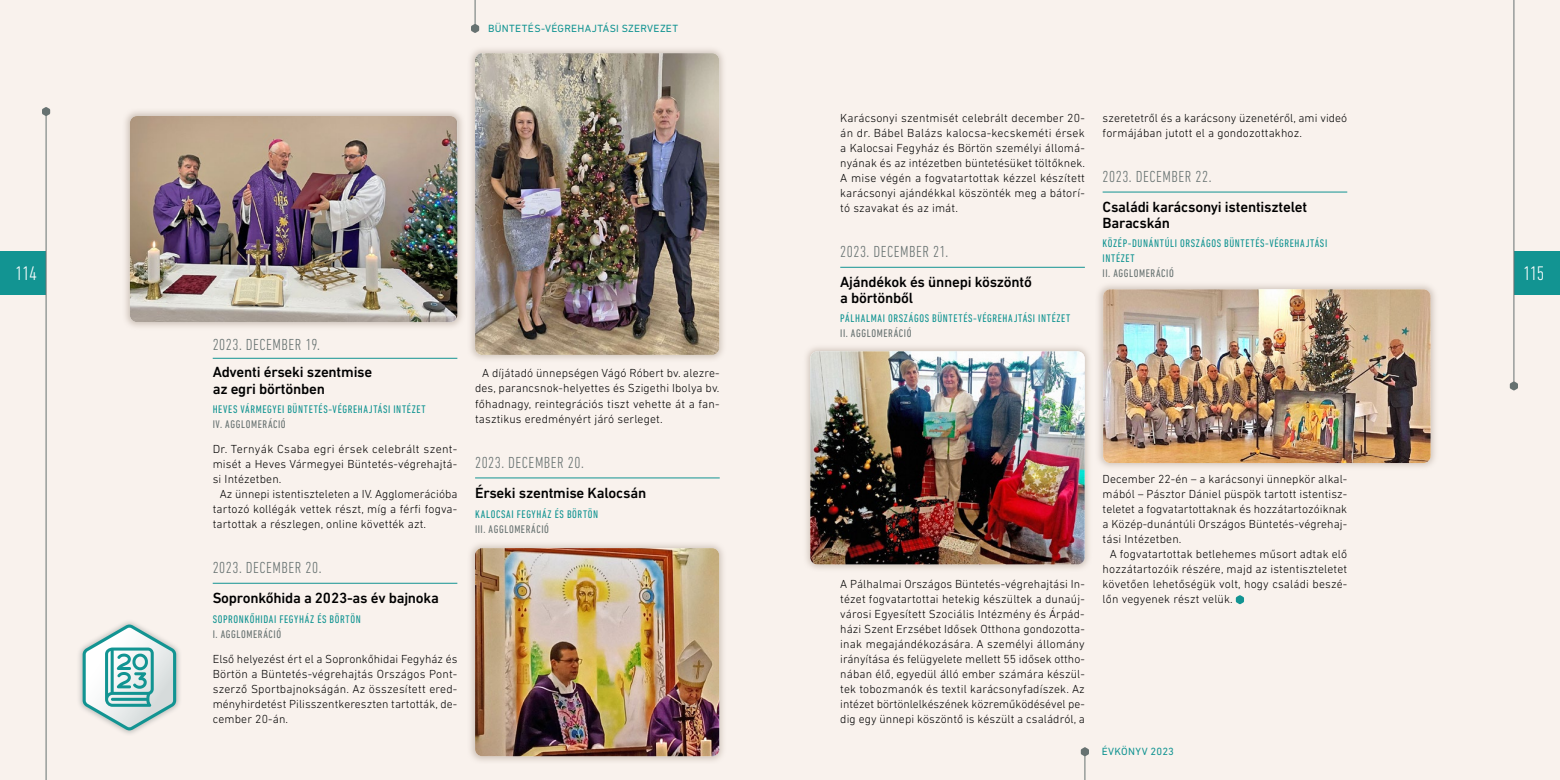
<style>
.page{position:relative;width:1560px;height:780px;background:#fff}
.page>*{position:absolute;margin:0;border:0;box-sizing:border-box;transform-origin:0 0}
.t1{font:300 condensed 20px "DIN Next LT Pro";letter-spacing:-.025em;color:#fff}
.t2{font:300 condensed 16.25px "DIN Next LT Pro";letter-spacing:.035em;color:#677271}
.t3{font:500 15px/16.2px "DIN Next LT Pro";letter-spacing:-.015em;color:#000}
.t4{font:300 11.88px/15px "DIN Next LT Pro";letter-spacing:.01em;color:#000;text-align:justify}
.t5{font:condensed 11.25px/15px "DIN Next LT Pro";letter-spacing:.06em;color:#129492}
.t6{font:condensed 11.25px "DIN Next LT Pro";letter-spacing:.055em;color:#677271}
.t7{font:10.62px "DIN Next LT Pro";letter-spacing:.025em;color:#129492}
</style>
<div class="page">
<div style="left:780px;top:0;width:779px;height:780px;background:#f9f2ed"></div>
<div style="left:0;top:0;width:779px;height:780px;background:#f9f2ed"></div>
<div style="left:0;top:251px;width:46px;height:43px;background:#129492"></div>
<div style="left:1513px;top:251px;width:46px;height:43px;background:#129492"></div>
<hr style="left:46px;top:112px;width:1px;height:668px;background:#677271">
<hr style="left:474px;top:0;width:1px;height:32px;background:#677271">
<hr style="left:1084px;top:747px;width:1px;height:33px;background:#677271">
<hr style="left:1512px;top:0;width:1px;height:390px;background:#677271">
<svg style="left:42px;top:107px;width:8px;height:9px"></svg>
<svg style="left:471px;top:24px;width:8px;height:9px"></svg>
<svg style="left:1509px;top:381px;width:8px;height:9px"></svg>
<svg style="left:1080px;top:747px;width:8px;height:9px"></svg>
<div style="left:76px;top:618px;width:106px;height:118px;background:#677271;opacity:.4"></div>
<svg style="left:83px;top:624px;width:93px;height:106px"></svg>
<hr style="left:213px;top:358px;width:244px;height:1px;background:#129492">
<hr style="left:213px;top:583px;width:244px;height:1px;background:#129492">
<hr style="left:475px;top:477px;width:244px;height:1px;background:#129492">
<div style="left:122px;top:108px;width:343px;height:222px;background:#b7a99d;opacity:.6"></div>
<img style="left:130px;top:116px;width:327px;height:206px">
<div style="left:467px;top:45px;width:260px;height:318px;background:#b7a99d;opacity:.6"></div>
<img style="left:475px;top:53px;width:244px;height:302px">
<div style="left:467px;top:540px;width:260px;height:224px;background:#b7a99d;opacity:.6"></div>
<img style="left:475px;top:548px;width:244px;height:208px">
<hr style="left:840px;top:267px;width:244px;height:1px;background:#129492">
<hr style="left:1102px;top:192px;width:244px;height:1px;background:#129492">
<svg style="left:1235px;top:595px;width:8px;height:9px"></svg>
<div style="left:802px;top:343px;width:290px;height:229px;background:#b7a99d;opacity:.6"></div>
<img style="left:810px;top:351px;width:274px;height:213px">
<div style="left:1095px;top:281px;width:343px;height:190px;background:#b7a99d;opacity:.6"></div>
<img style="left:1102px;top:289px;width:328px;height:174px">
<p class="t7" style="left:488px;top:22px;width:191px">BÜNTETÉS-VÉGREHAJTÁSI SZERVEZET</p>
<p class="t4" style="left:840px;top:110px;width:246px">Karácsonyi szentmisét celebrált december 20- án dr. Bábel Balázs kalocsa-kecskeméti érsek a Kalocsai Fegyház és Börtön személyi állomá&shy;nyának és az intézetben büntetésüket töltőknek.<br>A mise végén a fogvatartottak kézzel készített karácsonyi ajándékkal köszönték meg a bátorí&shy;tó szavakat és az imát.</p>
<h2 class="t2" style="left:840px;top:242px;width:109px">2023. DECEMBER 21.</h2>
<p class="t3" style="left:840px;top:274px;width:193px">Ajándékok és ünnepi köszöntő a börtönből</p>
<p class="t5" style="left:840px;top:311px;width:232px">PÁLHALMAI ORSZÁGOS BÜNTETÉS-VÉGREHAJTÁSI INTÉZET</p>
<p class="t6" style="left:840px;top:327px;width:73px">II. AGGLOMERÁCIÓ</p>
<p class="t4" style="left:1102px;top:110px;width:246px">szeretetről és a karácsony üzenetéről, ami videó formájában jutott el a gondozottakhoz.</p>
<h2 class="t2" style="left:1102px;top:167px;width:110px">2023. DECEMBER 22.</h2>
<p class="t3" style="left:1102px;top:198px;width:206px">Családi karácsonyi istentisztelet<br>Baracskán</p>
<p class="t5" style="left:1102px;top:235px;width:226px">KÖZÉP-DUNÁNTÚLI ORSZÁGOS BÜNTETÉS-VÉGREHAJTÁSI<br>INTÉZET</p>
<p class="t6" style="left:1102px;top:267px;width:73px">II. AGGLOMERÁCIÓ</p>
<h1 class="t1" style="left:15px;top:262px;width:23px">114</h1>
<h1 class="t1" style="left:1522px;top:262px;width:23px">115</h1>
<h2 class="t2" style="left:213px;top:335px;width:109px">2023. DECEMBER 19.</h2>
<p class="t3" style="left:213px;top:364px;width:161px">Adventi érseki szentmise az egri börtönben</p>
<p class="t5" style="left:213px;top:401px;width:214px">HEVES VÁRMEGYEI BÜNTETÉS-VÉGREHAJTÁSI INTÉZET</p>
<p class="t6" style="left:213px;top:417px;width:74px">IV. AGGLOMERÁCIÓ</p>
<p class="t4" style="left:213px;top:441px;width:246px">Dr. Ternyák Csaba egri érsek celebrált szent-</p>
<p class="t4" style="left:213px;top:456px;width:246px">misét a Heves Vármegyei Büntetés-végrehajtá-</p>
<p class="t4" style="left:213px;top:471px;width:70px">si Intézetben.</p>
<p class="t4" style="left:220px;top:486px;width:239px">Az ünnepi istentiszteleten a IV. Agglomerációba</p>
<p class="t4" style="left:213px;top:501px;width:246px">tartozó kollégák vettek részt, míg a férfi fogva-</p>
<p class="t4" style="left:213px;top:516px;width:215px">tartottak a részlegen, online követték azt.</p>
<h2 class="t2" style="left:213px;top:558px;width:110px">2023. DECEMBER 20.</h2>
<p class="t3" style="left:213px;top:589px;width:228px">Sopronkőhida a 2023-as év bajnoka</p>
<p class="t5" style="left:213px;top:611px;width:149px">SOPRONKŐHIDAI FEGYHÁZ ÉS BÖRTÖN</p>
<p class="t6" style="left:213px;top:628px;width:70px">I. AGGLOMERÁCIÓ</p>
<p class="t4" style="left:213px;top:651px;width:246px">Első helyezést ért el a Sopronkőhidai Fegyház és Börtön a Büntetés-végrehajtás Országos Pont&shy;szerző Sportbajnokságán. Az összesített ered&shy;ményhirdetést Pilisszentkereszten tartották, de&shy;cember 20-án.</p>
<p class="t4" style="left:475px;top:366px;width:246px;text-indent:7px">A díjátadó ünnepségen Vágó Róbert bv. alezre&shy;des, parancsnok-helyettes és Szigethi Ibolya bv. főhadnagy, reintegrációs tiszt vehette át a fan&shy;tasztikus eredményért járó serleget.</p>
<h2 class="t2" style="left:475px;top:453px;width:110px">2023. DECEMBER 20.</h2>
<p class="t3" style="left:475px;top:484px;width:173px">Érseki szentmise Kalocsán</p>
<p class="t5" style="left:475px;top:506px;width:125px">KALOCSAI FEGYHÁZ ÉS BÖRTÖN</p>
<p class="t6" style="left:475px;top:522px;width:75px">III. AGGLOMERÁCIÓ</p>
<p class="t4" style="left:1102px;top:471px;width:246px">December 22-én – a karácsonyi ünnepkör alkal-</p>
<p class="t4" style="left:1102px;top:486px;width:246px">mából – Pásztor Dániel püspök tartott istentisz-</p>
<p class="t4" style="left:1102px;top:501px;width:246px">teletet a fogvatartottaknak és hozzátartozóiknak</p>
<p class="t4" style="left:1102px;top:516px;width:246px">a Közép-dunántúli Országos Büntetés-végrehaj-</p>
<p class="t4" style="left:1102px;top:531px;width:80px">tási Intézetben.</p>
<p class="t4" style="left:1109px;top:546px;width:239px">A fogvatartottak betlehemes műsort adtak elő</p>
<p class="t4" style="left:1102px;top:561px;width:246px">hozzátartozóik részére, majd az istentiszteletet</p>
<p class="t4" style="left:1102px;top:576px;width:246px">követően lehetőségük volt, hogy családi beszé-</p>
<p class="t4" style="left:1102px;top:591px;width:132px">lőn vegyenek részt velük.</p>
<p class="t4" style="left:840px;top:576px;width:246px">A Pálhalmai Országos Büntetés-végrehajtási In&shy;tézet fogvatartottai hetekig készültek a dunaúj&shy;városi Egyesített Szociális Intézmény és Árpád&shy;házi Szent Erzsébet Idősek Otthona gondozotta&shy;inak megajándékozására. A személyi állomány irányítása és felügyelete mellett 55 idősek ottho&shy;nában élő, egyedül álló ember számára készül&shy;tek tobozmanók és textil karácsonyfadíszek. Az intézet börtönlelkészének közreműködésével pe&shy;dig egy ünnepi köszöntő is készült a családról, a</p>
<p class="t7" style="left:1101px;top:745px;width:74px">ÉVKÖNYV 2023</p>
</div>
